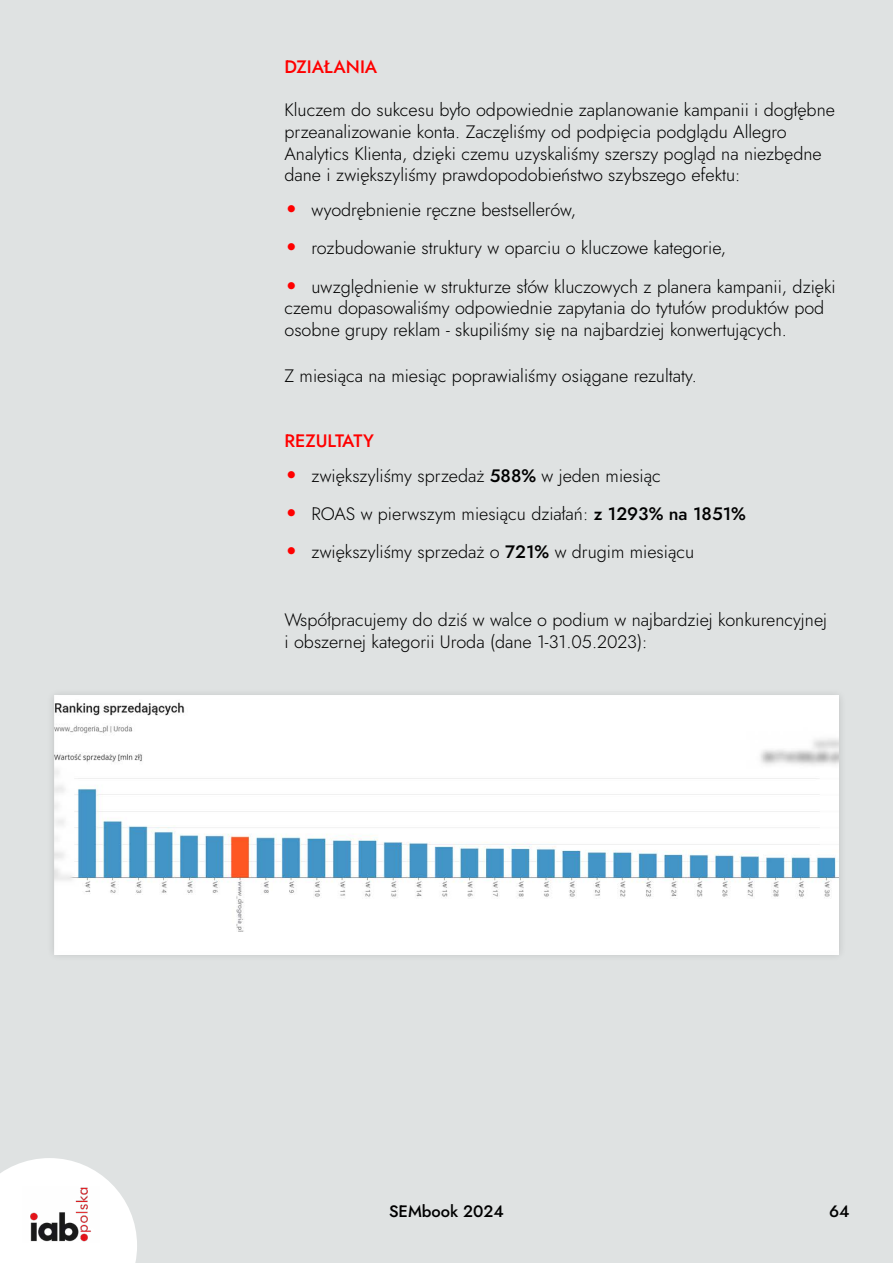
<style>
.page{position:relative;width:893px;height:1263px;background:#dfe2e2}
.page>*{position:absolute;margin:0;border:0;box-sizing:border-box;transform-origin:0 0}
.t1{font:300 18px/21.6px "Jost";color:#000}
.t2{font:500 18px "Jost";color:#f00}
.t3{font:500 16.5px "Jost";color:#000}
.s1{font-family:"Lato";font-size:24px;color:#f00}
.s2{font-weight:500}
</style>
<div class="page">
<svg style="left:0;top:1158px;width:137px;height:105px"></svg>
<img style="left:22px;top:1186px;width:78px;height:56px">
<div style="left:46px;top:688px;width:801px;height:274px;background:#000;opacity:.15"></div>
<img style="left:54px;top:696px;width:785px;height:258px">
<p class="t2" style="left:284px;top:55px;width:94px">DZIAŁANIA</p>
<p class="t1" style="left:284px;top:100px;width:552px">Kluczem do sukcesu było odpowiednie zaplanowanie kampanii i dogłębne przeanalizowanie konta. Zaczęliśmy od podpięcia podglądu Allegro Analytics Klienta, dzięki czemu uzyskaliśmy szerszy pogląd na niezbędne dane i zwiększyliśmy prawdopodobieństwo szybszego efektu:</p>
<p class="t1" style="left:284px;top:199px;width:293px"><span class="s1">•</span> wyodrębnienie ręczne bestsellerów,</p>
<p class="t1" style="left:284px;top:238px;width:443px"><span class="s1">•</span> rozbudowanie struktury w oparciu o kluczowe kategorie,</p>
<p class="t1" style="left:284px;top:276px;width:553px"><span class="s1">•</span> uwzględnienie w strukturze słów kluczowych z planera kampanii, dzięki czemu dopasowaliśmy odpowiednie zapytania do tytułów produktów pod osobne grupy reklam - skupiliśmy się na najbardziej konwertujących.</p>
<p class="t1" style="left:284px;top:365px;width:414px">Z miesiąca na miesiąc poprawialiśmy osiągane rezultaty.</p>
<p class="t2" style="left:284px;top:428px;width:91px">REZULTATY</p>
<p class="t1" style="left:284px;top:465px;width:378px"><span class="s1">•</span> zwiększyliśmy sprzedaż <span class="s2">588%</span> w jeden miesiąc</p>
<p class="t1" style="left:284px;top:503px;width:463px"><span class="s1">•</span> ROAS w pierwszym miesiącu działań: <span class="s2">z 1293% na 1851%</span></p>
<p class="t1" style="left:284px;top:541px;width:411px"><span class="s1">•</span> zwiększyliśmy sprzedaż o <span class="s2">721%</span> w drugim miesiącu</p>
<p class="t1" style="left:284px;top:609px;width:544px">Współpracujemy do dziś w walce o podium w najbardziej konkurencyjnej i obszernej kategorii Uroda (dane 1-31.05.2023):</p>
<p class="t3" style="left:389px;top:1200px;width:116px">SEMbook 2024</p>
<p class="t3" style="left:829px;top:1200px;width:22px">64</p>
</div>
